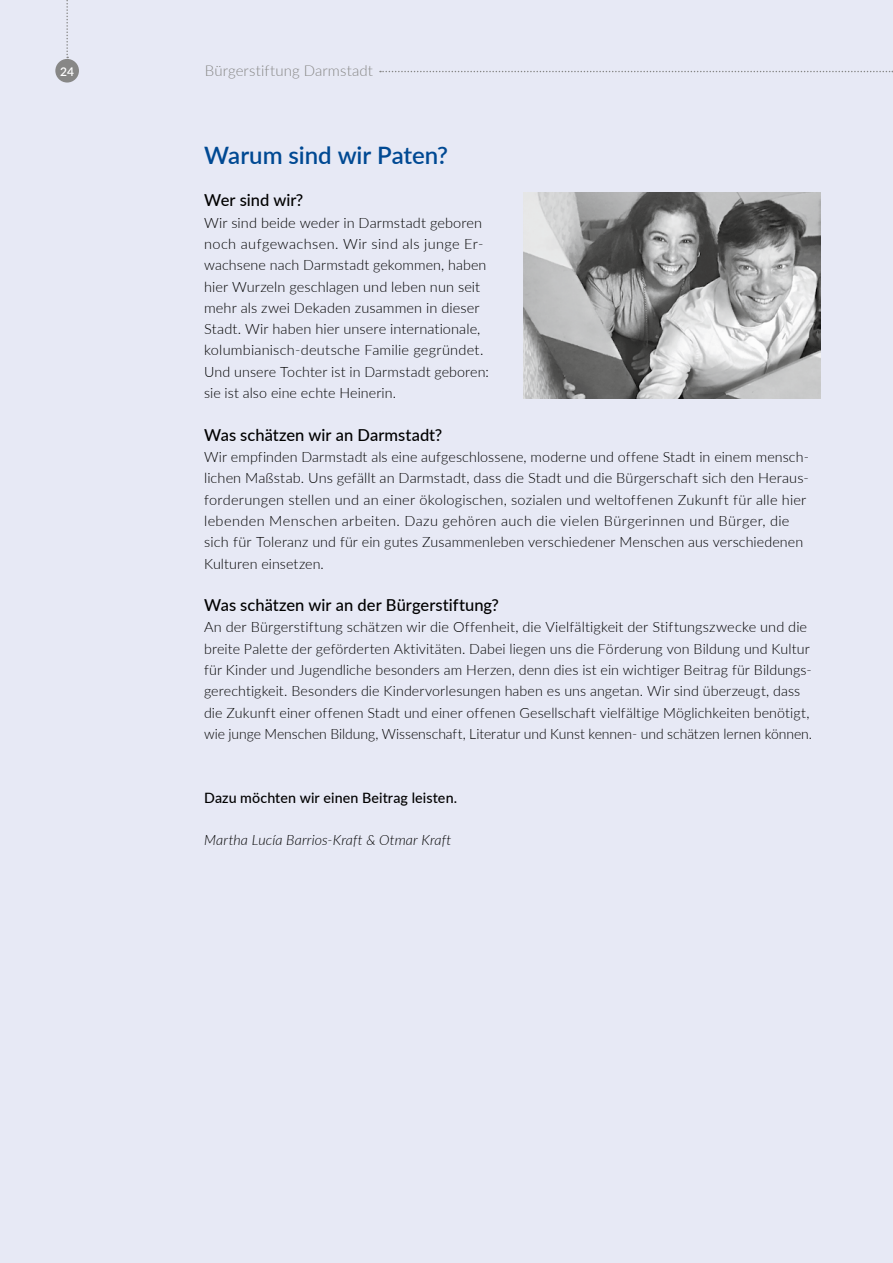
<style>
.page{position:relative;width:893px;height:1263px;background:#e7e9f5}
.page>*{position:absolute;margin:0;border:0;box-sizing:border-box;transform-origin:0 0}
.t1{font:600 24px "Lato";letter-spacing:-.005em;color:#004993}
.t2{font:500 16.5px "Lato";color:#000}
.t3{font:300 15px "Lato";letter-spacing:.005em;color:#878786}
.t4{font:300 14.25px/21.3px "Lato";letter-spacing:.005em;color:#000}
.t5{font:italic 300 14.25px "Lato";letter-spacing:.01em;color:#000}
.t6{font:500 14.25px "Lato";letter-spacing:.005em;color:#000}
.t7{font:600 12px "Lato";color:#fff}
</style>
<div class="page">
<svg style="left:380px;top:71px;width:513px;height:1px"></svg>
<div style="left:55px;top:59px;width:24px;height:24px;background:#878786;border-radius:50%"></div>
<svg style="left:66px;top:0;width:2px;height:58px"></svg>
<img style="left:523px;top:193px;width:298px;height:205px">
<p class="t7" style="left:60px;top:62px;width:15px">24</p>
<p class="t3" style="left:205px;top:60px;width:170px">Bürgerstiftung Darmstadt</p>
<h1 class="t1" style="left:204px;top:138px;width:245px">Warum sind wir Paten?</h1>
<p class="t2" style="left:204px;top:188px;width:101px">Wer sind wir?</p>
<p class="t4" style="left:204px;top:211px;width:286px">Wir sind beide weder in Darmstadt geboren noch aufgewachsen. Wir sind als junge Er&shy;wachsene nach Darmstadt gekommen, haben hier Wurzeln geschlagen und leben nun seit mehr als zwei Dekaden zusammen in dieser Stadt. Wir haben hier unsere internationale, kolumbianisch-deutsche Familie gegründet.<br>Und unsere Tochter ist in Darmstadt geboren: sie ist also eine echte Heinerin.</p>
<p class="t2" style="left:204px;top:423px;width:240px">Was schätzen wir an Darmstadt?</p>
<p class="t4" style="left:204px;top:446px;width:606px">Wir empfinden Darmstadt als eine aufgeschlossene, moderne und offene Stadt in einem mensch&shy;lichen Maßstab. Uns gefällt an Darmstadt, dass die Stadt und die Bürgerschaft sich den Heraus&shy;forderungen stellen und an einer ökologischen, sozialen und weltoffenen Zukunft für alle hier lebenden Menschen arbeiten. Dazu gehören auch die vielen Bürgerinnen und Bürger, die sich für Toleranz und für ein gutes Zusammenleben verschiedener Menschen aus verschiedenen Kulturen einsetzen.</p>
<p class="t2" style="left:204px;top:593px;width:296px">Was schätzen wir an der Bürgerstiftung?</p>
<p class="t4" style="left:204px;top:616px;width:610px">An der Bürgerstiftung schätzen wir die Offenheit, die Vielfältigkeit der Stiftungszwecke und die breite Palette der geförderten Aktivitäten. Dabei liegen uns die Förderung von Bildung und Kultur für Kinder und Jugendliche besonders am Herzen, denn dies ist ein wichtiger Beitrag für Bildungs&shy;gerechtigkeit. Besonders die Kindervorlesungen haben es uns angetan. Wir sind überzeugt, dass die Zukunft einer offenen Stadt und einer offenen Gesellschaft vielfältige Möglichkeiten benötigt, wie junge Menschen Bildung, Wissenschaft, Literatur und Kunst kennen- und schätzen lernen können.</p>
<p class="t6" style="left:204px;top:787px;width:255px">Dazu möchten wir einen Beitrag leisten.</p>
<p class="t5" style="left:204px;top:830px;width:249px">Martha Lucía Barrios-Kraft &amp; Otmar Kraft</p>
</div>
